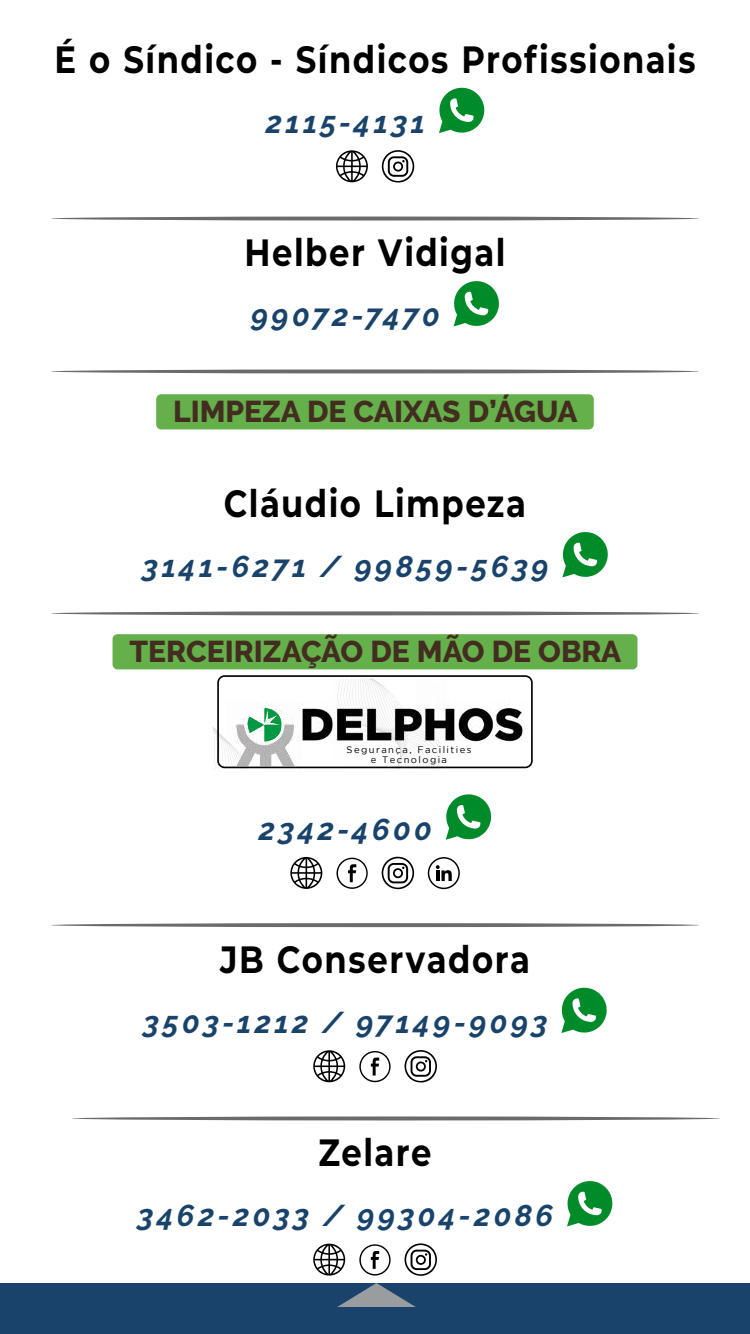
<style>
.page{position:relative;width:750px;height:1334px;background:#fff}
.page>*{position:absolute;margin:0;border:0;box-sizing:border-box;transform-origin:0 0}
.t1{font:700 38px "Montserrat";letter-spacing:.045em;color:#000;scale:.85 1}
.t2{font:italic 700 30px "Raleway";letter-spacing:.11em;color:#19436a}
.t3{font:800 30px "Raleway";color:#432d21}
.t4{font:9.5px/10.2px "Gotham";letter-spacing:.15em;color:#000;text-align:center}
</style>
<div class="page">
<div style="left:156px;top:394px;width:438px;height:35px;background:#65b04a;border-radius:5px"></div>
<div style="left:113px;top:634px;width:524px;height:35px;background:#65b04a;border-radius:5px"></div>
<svg style="left:439px;top:88px;width:45px;height:45px"></svg>
<svg style="left:336px;top:150px;width:32px;height:32px"></svg>
<svg style="left:382px;top:150px;width:32px;height:33px"></svg>
<svg style="left:51px;top:217px;width:648px;height:4px;background:#838383"></svg>
<svg style="left:454px;top:281px;width:45px;height:45px"></svg>
<svg style="left:51px;top:369px;width:648px;height:4px;background:#838383"></svg>
<svg style="left:562px;top:532px;width:46px;height:45px"></svg>
<svg style="left:51px;top:611px;width:648px;height:4px;background:#808080"></svg>
<svg style="left:213px;top:727px;width:14px;height:41px"></svg>
<svg style="left:337px;top:678px;width:106px;height:87px"></svg>
<img style="left:301px;top:701px;width:223px;height:43px">
<img style="left:227px;top:703px;width:74px;height:62px">
<svg style="left:446px;top:794px;width:45px;height:46px"></svg>
<svg style="left:290px;top:857px;width:32px;height:32px"></svg>
<svg style="left:337px;top:858px;width:31px;height:31px"></svg>
<svg style="left:382px;top:857px;width:32px;height:32px"></svg>
<svg style="left:428px;top:857px;width:32px;height:32px"></svg>
<svg style="left:51px;top:923px;width:648px;height:4px;background:#787878"></svg>
<svg style="left:561px;top:988px;width:46px;height:45px"></svg>
<svg style="left:313px;top:1050px;width:32px;height:32px"></svg>
<svg style="left:359px;top:1051px;width:32px;height:31px"></svg>
<svg style="left:405px;top:1050px;width:32px;height:32px"></svg>
<svg style="left:72px;top:1116px;width:648px;height:4px;background:#838383"></svg>
<svg style="left:567px;top:1181px;width:45px;height:45px"></svg>
<svg style="left:313px;top:1244px;width:32px;height:32px"></svg>
<svg style="left:359px;top:1244px;width:32px;height:32px"></svg>
<svg style="left:405px;top:1243px;width:32px;height:33px"></svg>
<div style="left:0;top:1283px;width:750px;height:51px;background:#19436a"></div>
<svg style="left:337px;top:1283px;width:79px;height:24px"></svg>
<div style="left:217px;top:675px;width:316px;height:93px;border:2px solid #000;border-radius:7px"></div>
<p class="t1" style="left:55px;top:32px;width:756px">É o Síndico - Síndicos Profissionais</p>
<p class="t2" style="left:266px;top:105px;width:161px">2115-4131</p>
<p class="t1" style="left:244px;top:225px;width:309px">Helber Vidigal</p>
<p class="t2" style="left:251px;top:299px;width:190px">99072-7470</p>
<p class="t3" style="left:173px;top:395px;width:406px">LIMPEZA DE CAIXAS D’ÁGUA</p>
<p class="t1" style="left:224px;top:476px;width:357px">Cláudio Limpeza</p>
<p class="t2" style="left:142px;top:550px;width:408px">3141-6271 / 99859-5639</p>
<p class="t3" style="left:130px;top:635px;width:493px">TERCEIRIZAÇÃO DE MÃO DE OBRA</p>
<p class="t4" style="left:347px;top:744px;width:126px">Segurança, Facilities e Tecnologia</p>
<p class="t2" style="left:259px;top:812px;width:175px">2342-4600</p>
<p class="t1" style="left:220px;top:932px;width:366px">JB Conservadora</p>
<p class="t2" style="left:143px;top:1005px;width:406px">3503-1212 / 97149-9093</p>
<p class="t1" style="left:318px;top:1125px;width:135px">Zelare</p>
<p class="t2" style="left:138px;top:1199px;width:417px">3462-2033 / 99304-2086</p>
</div>
